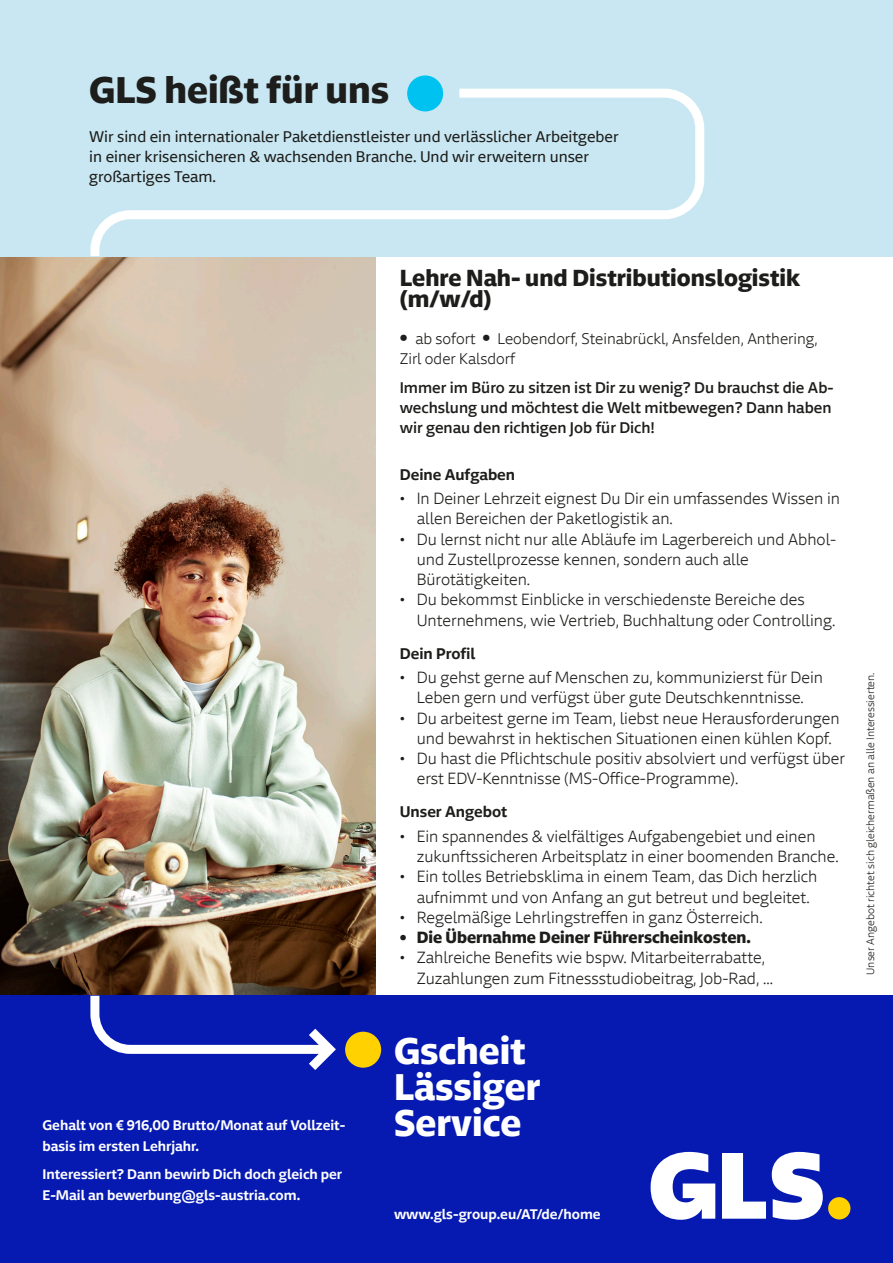
<style>
.page{position:relative;width:893px;height:1263px;background:#fff}
.page>*{position:absolute;margin:0;border:0;box-sizing:border-box;transform-origin:0 0}
.t1{font:700 36px/36px "Newson GLSDTP";color:#fff}
.t2{font:700 36px "Newson GLSDTP";color:#1d1d1b}
.t3{font:700 22.5px/20.2px "Newson GLSDTP";color:#1d1d1b}
.t4{font:300 15.75px/20.2px "Newson GLS";color:#1d1d1b}
.t5{font:700 15.75px "Newson GLS";color:#1d1d1b}
.t6{font:15px/20.2px "Newson GLS";color:#1d1d1b}
.t7{font:500 15px/20.2px "Newson GLSDTP";color:#1d1d1b}
.t8{font:300 15px/20.2px "Newson GLS";color:#1d1d1b}
.t9{font:600 15px "Newson GLSDTP";color:#1d1d1b}
.t10{font:600 13.5px/20.2px "Newson GLSDTP";color:#fff}
.t11{font:300 10.5px "Newson GLS";color:#1d1d1b}
.s1{font-weight:700;font-size:18px}
</style>
<div class="page">
<img style="left:0;top:256px;width:376px;height:740px">
<div style="left:0;top:0;width:893px;height:256px;background:#c8e7f2"></div>
<div style="left:0;top:996px;width:893px;height:267px;background:#061ab1"></div>
<div style="left:828px;top:1197px;width:22px;height:22px;background:#ffd100;border-radius:50%"></div>
<svg style="left:651px;top:1152px;width:64px;height:68px"></svg>
<svg style="left:722px;top:1153px;width:44px;height:66px"></svg>
<svg style="left:772px;top:1152px;width:51px;height:68px"></svg>
<div style="left:407px;top:75px;width:36px;height:36px;background:#00c2f0;border-radius:50%"></div>
<div style="left:345px;top:1032px;width:36px;height:36px;background:#ffd100;border-radius:50%"></div>
<svg style="left:86px;top:84px;width:623px;height:181px"></svg>
<svg style="left:86px;top:987px;width:256px;height:83px"></svg>
<h1 class="t2" style="left:89px;top:56px;width:301px">GLS heißt für uns</h1>
<p class="t6" style="left:89px;top:124px;width:531px">Wir sind ein internationaler Paketdienstleister und verlässlicher Arbeitgeber in einer krisensicheren &amp; wachsenden Branche. Und wir erweitern unser großartiges Team.</p>
<p class="t10" style="left:43px;top:1113px;width:304px">Gehalt von € 916,00 Brutto/Monat auf Vollzeit&shy;basis im ersten Lehrjahr.</p>
<p class="t10" style="left:43px;top:1162px;width:301px">Interessiert? Dann bewirb Dich doch gleich per<br>E-Mail an bewerbung@gls-austria.com.</p>
<h2 class="t3" style="left:400px;top:265px;width:402px">Lehre Nah- und Distributionslogistik (m/w/d)</h2>
<p class="t8" style="left:400px;top:326px;width:419px"><span class="s1">•</span> ab sofort <span class="s1">•</span> Leobendorf, Steinabrückl, Ansfelden, Anthering,<br>Zirl oder Kalsdorf</p>
<p class="t7" style="left:400px;top:375px;width:435px">Immer im Büro zu sitzen ist Dir zu wenig? Du brauchst die Ab&shy;wechslung und möchtest die Welt mitbewegen? Dann haben wir genau den richtigen Job für Dich!</p>
<p class="t9" style="left:400px;top:460px;width:117px">Deine Aufgaben</p>
<p class="t4" style="left:417px;top:486px;width:425px;text-indent:-17px">• In Deiner Lehrzeit eignest Du Dir ein umfassendes Wissen in allen Bereichen der Paketlogistik an.</p>
<p class="t4" style="left:417px;top:527px;width:421px;text-indent:-17px">• Du lernst nicht nur alle Abläufe im Lagerbereich und Abhol&shy;und Zustellprozesse kennen, sondern auch alle<br>Bürotätigkeiten.</p>
<p class="t4" style="left:417px;top:588px;width:420px;text-indent:-17px">• Du bekommst Einblicke in verschiedenste Bereiche des<br>Unternehmens, wie Vertrieb, Buchhaltung oder Controlling.</p>
<p class="t9" style="left:400px;top:639px;width:77px">Dein Profil</p>
<p class="t4" style="left:400px;top:665px;width:425px;text-align:center">• Du gehst gerne auf Menschen zu, kommunizierst für Dein<br>Leben gern und verfügst über gute Deutschkenntnisse.</p>
<p class="t4" style="left:400px;top:706px;width:442px;text-align:center">• Du arbeitest gerne im Team, liebst neue Herausforderungen und bewahrst in hektischen Situationen einen kühlen Kopf.</p>
<p class="t4" style="left:417px;top:746px;width:430px;text-indent:-17px">• Du hast die Pflichtschule positiv absolviert und verfügst über erst EDV-Kenntnisse (MS-Office-Programme).</p>
<p class="t9" style="left:400px;top:798px;width:109px">Unser Angebot</p>
<p class="t4" style="left:417px;top:824px;width:423px;text-indent:-17px">• Ein spannendes &amp; vielfältiges Aufgabengebiet und einen zukunftssicheren Arbeitsplatz in einer boomenden Branche.</p>
<p class="t4" style="left:400px;top:865px;width:419px;text-align:center">• Ein tolles Betriebsklima in einem Team, das Dich herzlich aufnimmt und von Anfang an gut betreut und begleitet.</p>
<p class="t4" style="left:400px;top:905px;width:365px">• Regelmäßige Lehrlingstreffen in ganz Österreich.</p>
<p class="t5" style="left:400px;top:923px;width:353px">• Die Übernahme Deiner Führerscheinkosten.</p>
<p class="t4" style="left:417px;top:946px;width:358px;text-indent:-17px">• Zahlreiche Benefits wie bspw. Mitarbeiterrabatte,<br>Zuzahlungen zum Fitnessstudiobeitrag, Job-Rad, ...</p>
<h1 class="t1" style="left:394px;top:1027px;width:148px">Gscheit<br>Lässiger<br>Service</h1>
<p class="t11" style="left:861px;top:975px;width:304px;rotate:-90deg">Unser Angebot richtet sich gleichermaßen an alle Interessierten.</p>
<p class="t10" style="left:394px;top:1202px;width:208px">www.gls-group.eu/AT/de/home</p>
</div>
